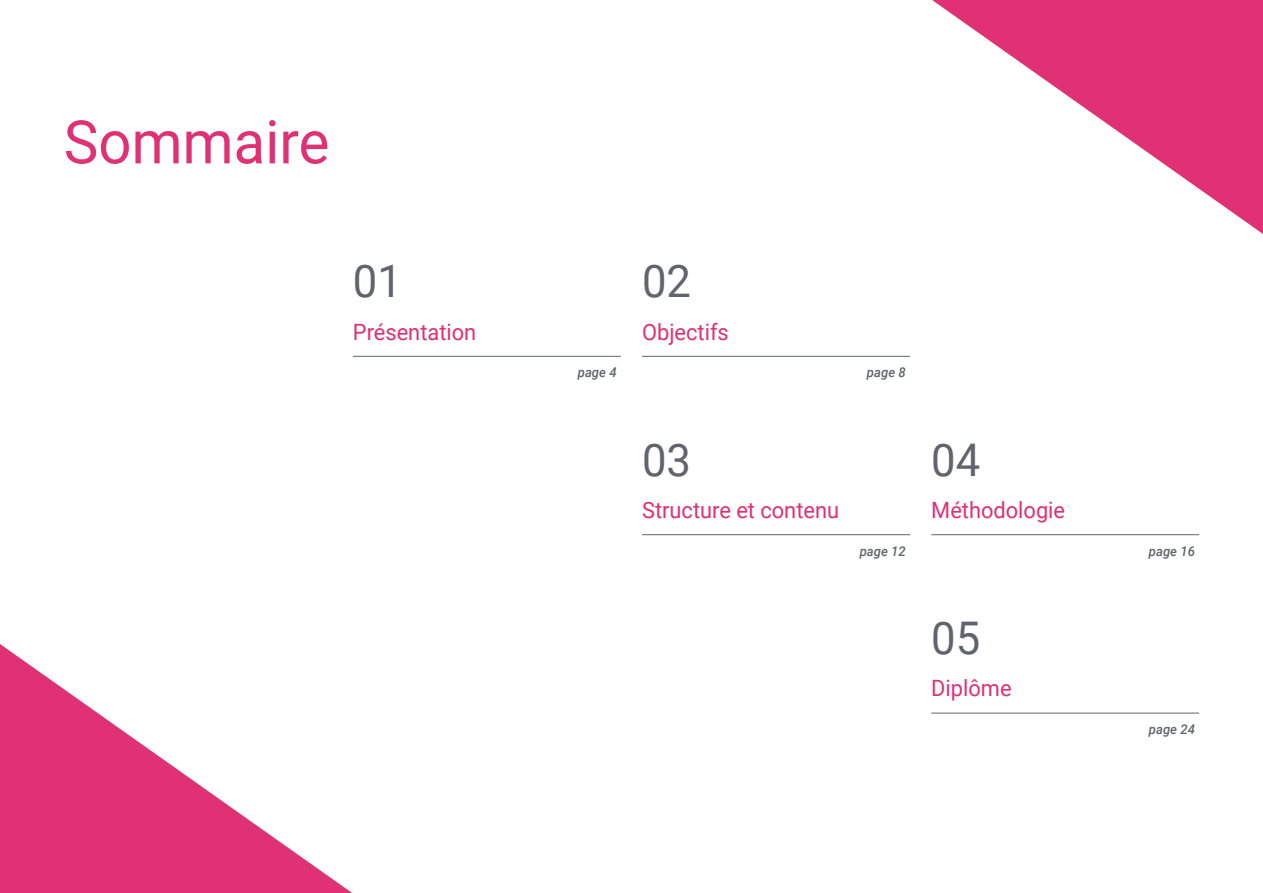
<style>
.page{position:relative;width:1263px;height:893px;background:#fff}
.page>*{position:absolute;margin:0;border:0;box-sizing:border-box;transform-origin:0 0}
.t1{font:60px "Roboto";color:#df3174}
.t2{font:45px "Roboto";color:#61646a}
.t3{font:22.5px "Roboto";color:#e03073}
.t4{font:italic 500 13.5px "Roboto";color:#61646a}
</style>
<div class="page">
<svg style="left:0;top:644px;width:352px;height:249px"></svg>
<svg style="left:932px;top:0;width:331px;height:234px"></svg>
<hr style="left:353px;top:356px;width:268px;height:1px;background:#61646a">
<hr style="left:931px;top:534px;width:268px;height:1px;background:#61646a">
<hr style="left:642px;top:356px;width:268px;height:1px;background:#61646a">
<hr style="left:931px;top:713px;width:268px;height:1px;background:#61646a">
<hr style="left:642px;top:534px;width:268px;height:1px;background:#61646a">
<h1 class="t1" style="left:64px;top:100px;width:267px">Sommaire</h1>
<h2 class="t2" style="left:353px;top:250px;width:51px">01</h2>
<h2 class="t2" style="left:642px;top:250px;width:51px">02</h2>
<p class="t3" style="left:353px;top:316px;width:125px">Présentation</p>
<p class="t4" style="left:578px;top:363px;width:40px">page 4</p>
<p class="t3" style="left:642px;top:316px;width:88px">Objectifs</p>
<p class="t4" style="left:867px;top:363px;width:40px">page 8</p>
<h2 class="t2" style="left:642px;top:428px;width:51px">03</h2>
<p class="t3" style="left:642px;top:494px;width:198px">Structure et contenu</p>
<p class="t4" style="left:860px;top:542px;width:48px">page 12</p>
<h2 class="t2" style="left:931px;top:428px;width:51px">04</h2>
<p class="t3" style="left:931px;top:494px;width:135px">Méthodologie</p>
<h2 class="t2" style="left:931px;top:607px;width:51px">05</h2>
<p class="t3" style="left:931px;top:673px;width:82px">Diplôme</p>
<p class="t4" style="left:1149px;top:542px;width:48px">page 16</p>
<p class="t4" style="left:1149px;top:720px;width:48px">page 24</p>
</div>
